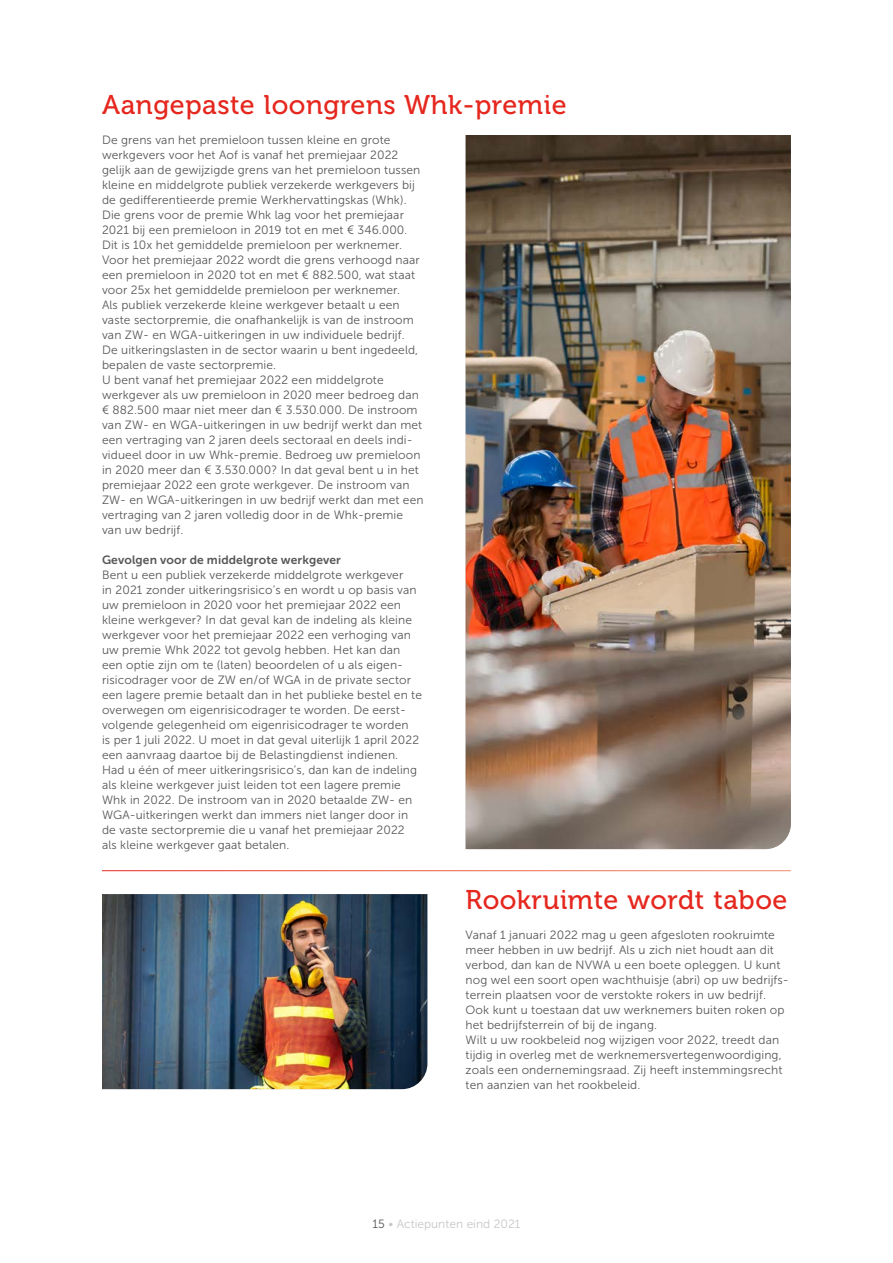
<style>
.page{position:relative;width:893px;height:1263px;background:#fff}
.page>*{position:absolute;margin:0;border:0;box-sizing:border-box;transform-origin:0 0}
.Titel_-_grootte_vari{font:27px "Museo 500";letter-spacing:.02em;color:#e5271e}
.Platte_tekst_Museo_S{font:12px/15px "Museo Sans 300";letter-spacing:.01em;color:#575756}
.Platte_tekst_Museo_S-2{font:12px "Museo Sans 700";letter-spacing:.01em;color:#575756}
.t1{font:12px "Museo Sans 300";color:#c6c6c6}
.s1{color:#575756}
</style>
<div class="page">
<img style="left:466px;top:135px;width:325px;height:714px">
<img style="left:102px;top:894px;width:325px;height:195px">
<p class="Titel_-_grootte_vari" style="left:102px;top:90px;width:466px">Aangepaste loongrens Whk-premie</p>
<p class="Platte_tekst_Museo_S" style="left:102px;top:132px;width:320px">De grens van het premieloon tussen kleine en grote werkgevers voor het Aof is vanaf het premiejaar 2022 gelijk aan de gewijzigde grens van het premieloon tussen kleine en middelgrote publiek verzekerde werkgevers bij de gedifferentieerde premie Werkhervattingskas (Whk).<br>Die grens voor de premie Whk lag voor het premiejaar 2021 bij een premieloon in 2019 tot en met € 346.000.<br>Dit is 10x het gemiddelde premieloon per werknemer.<br>Voor het premiejaar 2022 wordt die grens verhoogd naar een premieloon in 2020 tot en met € 882.500, wat staat voor 25x het gemiddelde premieloon per werknemer.<br>Als publiek verzekerde kleine werkgever betaalt u een vaste sectorpremie, die onafhankelijk is van de instroom van ZW- en WGA-uitkeringen in uw individuele bedrijf.<br>De uitkeringslasten in de sector waarin u bent ingedeeld, bepalen de vaste sectorpremie.</p>
<p class="Platte_tekst_Museo_S" style="left:102px;top:372px;width:323px">U bent vanaf het premiejaar 2022 een middelgrote werkgever als uw premieloon in 2020 meer bedroeg dan € 882.500 maar niet meer dan € 3.530.000. De instroom van ZW- en WGA-uitkeringen in uw bedrijf werkt dan met een vertraging van 2 jaren deels sectoraal en deels indi&shy;vidueel door in uw Whk-premie. Bedroeg uw premieloon in 2020 meer dan € 3.530.000? In dat geval bent u in het premiejaar 2022 een grote werkgever. De instroom van ZW- en WGA-uitkeringen in uw bedrijf werkt dan met een vertraging van 2 jaren volledig door in de Whk-premie van uw bedrijf.</p>
<p class="Platte_tekst_Museo_S-2" style="left:102px;top:553px;width:240px">Gevolgen voor de middelgrote werkgever</p>
<p class="Platte_tekst_Museo_S" style="left:102px;top:567px;width:321px">Bent u een publiek verzekerde middelgrote werkgever<br>in 2021 zonder uitkeringsrisico’s en wordt u op basis van uw premieloon in 2020 voor het premiejaar 2022 een kleine werkgever? In dat geval kan de indeling als kleine werkgever voor het premiejaar 2022 een verhoging van uw premie Whk 2022 tot gevolg hebben. Het kan dan een optie zijn om te (laten) beoordelen of u als eigen&shy;risicodrager voor de ZW en/of WGA in de private sector een lagere premie betaalt dan in het publieke bestel en te overwegen om eigenrisicodrager te worden. De eerst&shy;volgende gelegenheid om eigenrisicodrager te worden<br>is per 1 juli 2022. U moet in dat geval uiterlijk 1 april 2022 een aanvraag daartoe bij de Belastingdienst indienen.<br>Had u één of meer uitkeringsrisico’s, dan kan de indeling als kleine werkgever juist leiden tot een lagere premie Whk in 2022. De instroom van in 2020 betaalde ZW- en WGA-uitkeringen werkt dan immers niet langer door in de vaste sectorpremie die u vanaf het premiejaar 2022 als kleine werkgever gaat betalen.</p>
<p class="Titel_-_grootte_vari" style="left:466px;top:885px;width:323px">Rookruimte wordt taboe</p>
<p class="Platte_tekst_Museo_S" style="left:466px;top:927px;width:325px">Vanaf 1 januari 2022 mag u geen afgesloten rookruimte meer hebben in uw bedrijf. Als u zich niet houdt aan dit verbod, dan kan de NVWA u een boete opleggen. U kunt nog wel een soort open wachthuisje (abri) op uw bedrijfs&shy;terrein plaatsen voor de verstokte rokers in uw bedrijf.<br>Ook kunt u toestaan dat uw werknemers buiten roken op het bedrijfsterrein of bij de ingang.</p>
<p class="Platte_tekst_Museo_S" style="left:466px;top:1032px;width:318px">Wilt u uw rookbeleid nog wijzigen voor 2022, treedt dan tijdig in overleg met de werknemersvertegenwoordiging, zoals een ondernemingsraad. Zij heeft instemmingsrecht ten aanzien van het rookbeleid.</p>
<p class="t1" style="left:372px;top:1218px;width:149px"><span class="s1">15</span> • Actiepunten eind 2021</p>
</div>
